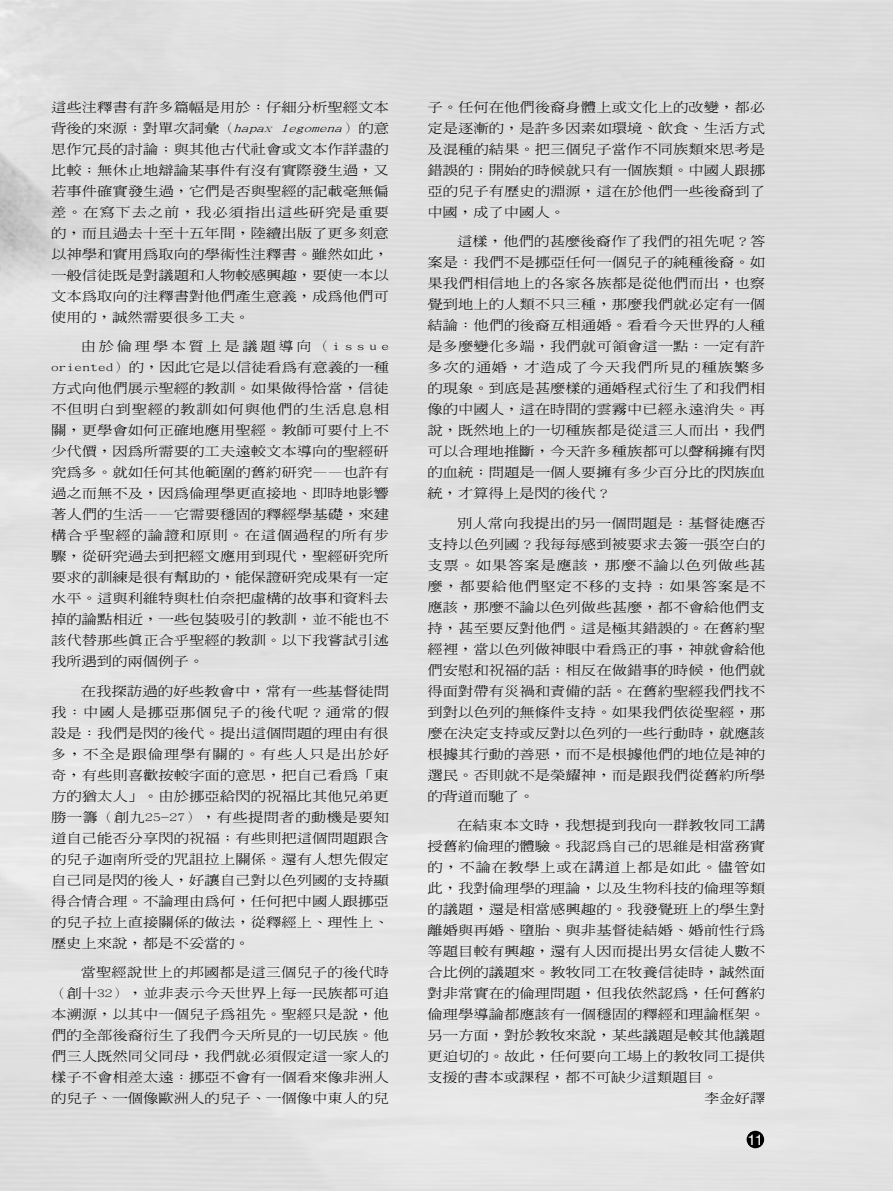
<style>
.page{position:relative;width:893px;height:1191px;background:#e0e0e0}
.page>*{position:absolute;margin:0;border:0;box-sizing:border-box;transform-origin:0 0}
.t1{font:15px "Helvetica";color:#fff}
.t2{font:300 12.75px/21px "AR Ming B5";letter-spacing:.005em;color:#000;text-align:justify;scale:1.2 1}
.t3{font:300 12.75px "AR Ming B5";letter-spacing:.055em;color:#000;scale:1.2 1}
.s1{font-style:italic}
</style>
<div class="page">
<div style="left:747px;top:1130px;width:17px;height:18px;background:#000;border-radius:50%"></div>
<p class="t2" style="left:51px;top:96px;width:283px">這些注釋書有許多篇幅是用於：仔細分析聖經文本背後的來源；對單次詞彙（<span class="s1">hapax legomena</span>）的意思作冗長的討論；與其他古代社會或文本作詳盡的比較；無休止地辯論某事件有沒有實際發生過，又若事件確實發生過，它們是否與聖經的記載毫無偏差。在寫下去之前，我必須指出這些研究是重要的，而且過去十至十五年間，陸續出版了更多刻意以神學和實用為取向的學術性注釋書。雖然如此，一般信徒既是對議題和人物較感興趣，要使一本以文本為取向的注釋書對他們產生意義，成為他們可使用的，誠然需要很多工夫。</p>
<p class="t2" style="left:51px;top:336px;width:283px;text-indent:30px">由於倫理學本質上是議題導向（i s s u e oriented）的，因此它是以信徒看為有意義的一種方式向他們展示聖經的教訓。如果做得恰當，信徒不但明白到聖經的教訓如何與他們的生活息息相關，更學會如何正確地應用聖經。教師可要付上不少代價，因為所需要的工夫遠較文本導向的聖經研究為多。就如任何其他範圍的舊約研究——也許有過之而無不及，因為倫理學更直接地、即時地影響著人們的生活——它需要穩固的釋經學基礎，來建構合乎聖經的論證和原則。在這個過程的所有步驟，從研究過去到把經文應用到現代，聖經研究所要求的訓練是很有幫助的，能保證研究成果有一定水平。這與利維特與杜伯奈把虛構的故事和資料去掉的論點相近，一些包裝吸引的教訓，並不能也不該代替那些真正合乎聖經的教訓。以下我嘗試引述我所遇到的兩個例子。</p>
<p class="t2" style="left:51px;top:680px;width:283px;text-indent:30px">在我探訪過的好些教會中，常有一些基督徒問我：中國人是挪亞那個兒子的後代呢？通常的假設是：我們是閃的後代。提出這個問題的理由有很多，不全是跟倫理學有關的。有些人只是出於好奇，有些則喜歡按較字面的意思，把自己看為「東方的猶太人」。由於挪亞給閃的祝福比其他兄弟更勝一籌（創九25-27），有些提問者的動機是要知道自己能否分享閃的祝福；有些則把這個問題跟含的兒子迦南所受的咒詛拉上關係。還有人想先假定自己同是閃的後人，好讓自己對以色列國的支持顯得合情合理。不論理由為何，任何把中國人跟挪亞的兒子拉上直接關係的做法，從釋經上、理性上、歷史上來說，都是不妥當的。</p>
<p class="t2" style="left:51px;top:962px;width:283px;text-indent:30px">當聖經說世上的邦國都是這三個兒子的後代時（創十32），並非表示今天世界上每一民族都可追本溯源，以其中一個兒子為祖先。聖經只是說，他們的全部後裔衍生了我們今天所見的一切民族。他們三人既然同父同母，我們就必須假定這一家人的樣子不會相差太遠：挪亞不會有一個看來像非洲人的兒子、一個像歐洲人的兒子、一個像中東人的兒</p>
<p class="t2" style="left:427px;top:96px;width:283px">子。任何在他們後裔身體上或文化上的改變，都必定是逐漸的，是許多因素如環境、飲食、生活方式及混種的結果。把三個兒子當作不同族類來思考是錯誤的；開始的時候就只有一個族類。中國人跟挪亞的兒子有歷史的淵源，這在於他們一些後裔到了中國，成了中國人。</p>
<p class="t2" style="left:427px;top:231px;width:283px;text-indent:30px">這樣，他們的甚麼後裔作了我們的祖先呢？答案是：我們不是挪亞任何一個兒子的純種後裔。如果我們相信地上的各家各族都是從他們而出，也察覺到地上的人類不只三種，那麼我們就必定有一個結論：他們的後裔互相通婚。看看今天世界的人種是多麼變化多端，我們就可領會這一點：一定有許多次的通婚，才造成了今天我們所見的種族繁多的現象。到底是甚麼樣的通婚程式衍生了和我們相像的中國人，這在時間的雲霧中已經永遠消失。再說，既然地上的一切種族都是從這三人而出，我們可以合理地推斷，今天許多種族都可以聲稱擁有閃的血統；問題是一個人要擁有多少百分比的閃族血統，才算得上是閃的後代？</p>
<p class="t2" style="left:427px;top:512px;width:283px;text-indent:30px">別人常向我提出的另一個問題是：基督徒應否支持以色列國？我每每感到被要求去簽一張空白的支票。如果答案是應該，那麼不論以色列做些甚麼，都要給他們堅定不移的支持；如果答案是不應該，那麼不論以色列做些甚麼，都不會給他們支持，甚至要反對他們。這是極其錯誤的。在舊約聖經裡，當以色列做神眼中看為正的事，神就會給他們安慰和祝福的話；相反在做錯事的時候，他們就得面對帶有災禍和責備的話。在舊約聖經我們找不到對以色列的無條件支持。如果我們依從聖經，那麼在決定支持或反對以色列的一些行動時，就應該根據其行動的善惡，而不是根據他們的地位是神的選民。否則就不是榮耀神，而是跟我們從舊約所學的背道而馳了。</p>
<p class="t2" style="left:457px;top:815px;width:258px">在結束本文時，我想提到我向一群教牧同工講</p>
<p class="t2" style="left:427px;top:836px;width:283px">授舊約倫理的體驗。我認為自己的思維是相當務實</p>
<p class="t3" style="left:427px;top:861px;width:283px">的，不論在教學上或在講道上都是如此。儘管如</p>
<p class="t2" style="left:427px;top:878px;width:283px">此，我對倫理學的理論，以及生物科技的倫理等類</p>
<p class="t2" style="left:427px;top:899px;width:283px">的議題，還是相當感興趣的。我發覺班上的學生對</p>
<p class="t2" style="left:427px;top:920px;width:283px">離婚與再婚、墮胎、與非基督徒結婚、婚前性行為</p>
<p class="t2" style="left:427px;top:941px;width:283px">等題目較有興趣，還有人因而提出男女信徒人數不</p>
<p class="t2" style="left:427px;top:962px;width:283px">合比例的議題來。教牧同工在牧養信徒時，誠然面</p>
<p class="t2" style="left:427px;top:983px;width:283px">對非常實在的倫理問題，但我依然認為，任何舊約</p>
<p class="t2" style="left:427px;top:1004px;width:283px">倫理學導論都應該有一個穩固的釋經和理論框架。</p>
<p class="t2" style="left:427px;top:1025px;width:283px">另一方面，對於教牧來說，某些議題是較其他議題</p>
<p class="t2" style="left:427px;top:1046px;width:283px">更迫切的。故此，任何要向工場上的教牧同工提供</p>
<p class="t2" style="left:427px;top:1067px;width:244px">支援的書本或課程，都不可缺少這類題目。</p>
<p class="t2" style="left:704px;top:1088px;width:52px">李金好譯</p>
<p class="t1" style="left:748px;top:1126px;width:17px">11</p>
</div>
